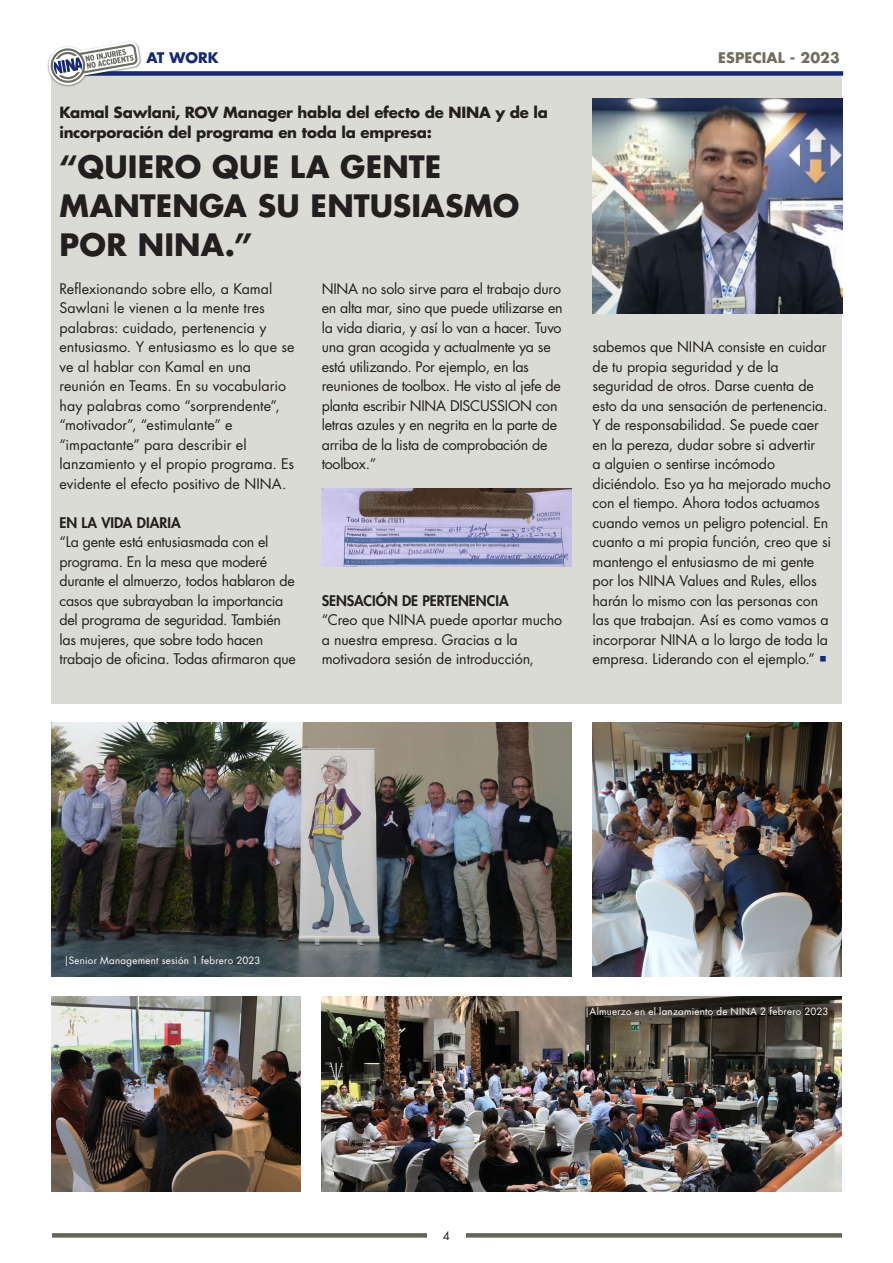
<style>
.page{position:relative;width:893px;height:1263px;background:#fff}
.page>*{position:absolute;margin:0;border:0;box-sizing:border-box;transform-origin:0 0}
._002_BOS_Heading_2_C{font:700 30px/39px "Futura Std";letter-spacing:.005em;color:#231f20}
._000_BOS_Introductio{font:700 15px/19.5px "Futura Std";letter-spacing:-.015em;color:#231f20}
._005_BOS_Body___No_H{font:14.25px/19.5px "Futura Std";letter-spacing:-.01em;color:#231f20}
._000_BOS_Introductio-2{font:800 14.25px "Futura Std";color:#231f20}
._000_BOS_Introductio-3{font:700 14.25px "Futura Std";letter-spacing:.005em;color:#706e5c}
._000_BOS_Introductio-4{font:700 14.25px "Futura Std";letter-spacing:.005em;color:#162a71}
._002_BOS_Heading_2_C-2{font:11.4px "Futura Std";color:#231f20}
.Onderschrift{font:9.75px "Futura Std";letter-spacing:.025em;color:#fff}
.s1{color:#162a71}
</style>
<div class="page">
<div style="left:51px;top:74px;width:791px;height:629px;background:#dbdbd6"></div>
<div style="left:52px;top:71px;width:791px;height:5px;background:#162a71"></div>
<div style="left:48px;top:41px;width:94px;height:47px;background:#231f20;opacity:.55"></div>
<svg style="left:48px;top:42px;width:92px;height:43px"></svg>
<img style="left:592px;top:99px;width:250px;height:214px">
<img style="left:322px;top:489px;width:249px;height:78px">
<svg style="left:52px;top:1233px;width:790px;height:4px;background:#686a61"></svg>
<div style="left:427px;top:1222px;width:38px;height:26px;background:#fff"></div>
<img style="left:51px;top:996px;width:249px;height:195px">
<img style="left:592px;top:723px;width:250px;height:253px">
<img style="left:322px;top:996px;width:520px;height:195px">
<img style="left:51px;top:723px;width:520px;height:253px">
<p class="_000_BOS_Introductio-4" style="left:146px;top:49px;width:74px">AT WORK</p>
<p class="_000_BOS_Introductio-3" style="left:718px;top:49px;width:123px">ESPECIAL - 2023</p>
<p class="_000_BOS_Introductio" style="left:59px;top:103px;width:490px">Kamal Sawlani, ROV Manager habla del efecto de NINA y de la incorporación del programa en toda la empresa:</p>
<p class="_002_BOS_Heading_2_C" style="left:59px;top:147px;width:462px">“QUIERO QUE LA GENTE<br>MANTENGA SU ENTUSIASMO<br>POR NINA.”</p>
<p class="_005_BOS_Body___No_H" style="left:60px;top:279px;width:237px">Reflexionando sobre ello, a Kamal Sawlani le vienen a la mente tres palabras: cuidado, pertenencia y entusiasmo. Y entusiasmo es lo que se ve al hablar con Kamal en una reunión en Teams. En su vocabulario hay palabras como “sorprendente”, “motivador”, “estimulante” e “impactante” para describir el lanzamiento y el propio programa. Es evidente el efecto positivo de NINA.</p>
<p class="_000_BOS_Introductio-2" style="left:60px;top:514px;width:123px">EN LA VIDA DIARIA</p>
<p class="_005_BOS_Body___No_H" style="left:60px;top:533px;width:238px">“La gente está entusiasmada con el programa. En la mesa que moderé durante el almuerzo, todos hablaron de casos que subrayaban la importancia del programa de seguridad. También las mujeres, que sobre todo hacen trabajo de oficina. Todas afirmaron que</p>
<p class="_005_BOS_Body___No_H" style="left:322px;top:279px;width:243px">NINA no solo sirve para el trabajo duro en alta mar, sino que puede utilizarse en la vida diaria, y así lo van a hacer. Tuvo una gran acogida y actualmente ya se está utilizando. Por ejemplo, en las reuniones de toolbox. He visto al jefe de planta escribir NINA DISCUSSION con letras azules y en negrita en la parte de arriba de la lista de comprobación de toolbox.”</p>
<p class="_000_BOS_Introductio-2" style="left:322px;top:592px;width:188px">SENSACIÓN DE PERTENENCIA</p>
<p class="_005_BOS_Body___No_H" style="left:322px;top:611px;width:242px">“Creo que NINA puede aportar mucho a nuestra empresa. Gracias a la motivadora sesión de introducción,</p>
<p class="_005_BOS_Body___No_H" style="left:592px;top:338px;width:236px">sabemos que NINA consiste en cuidar de tu propia seguridad y de la seguridad de otros. Darse cuenta de esto da una sensación de pertenencia.<br>Y de responsabilidad. Se puede caer en la pereza, dudar sobre si advertir</p>
<p class="_005_BOS_Body___No_H" style="left:592px;top:455px;width:240px">a alguien o sentirse incómodo diciéndolo. Eso ya ha mejorado mucho con el tiempo. Ahora todos actuamos cuando vemos un peligro potencial. En cuanto a mi propia función, creo que si mantengo el entusiasmo de mi gente por los NINA Values and Rules, ellos harán lo mismo con las personas con las que trabajan. Así es como vamos a incorporar NINA a lo largo de toda la empresa. Liderando con el ejemplo.” <span class="s1">○</span></p>
<p class="Onderschrift" style="left:64px;top:954px;width:198px">|Senior Management sesión 1 febrero 2023</p>
<p class="_002_BOS_Heading_2_C-2" style="left:443px;top:1228px;width:9px">4</p>
<p class="Onderschrift" style="left:584px;top:1005px;width:246px">|Almuerzo en el lanzamiento de NINA 2 febrero 2023</p>
</div>
